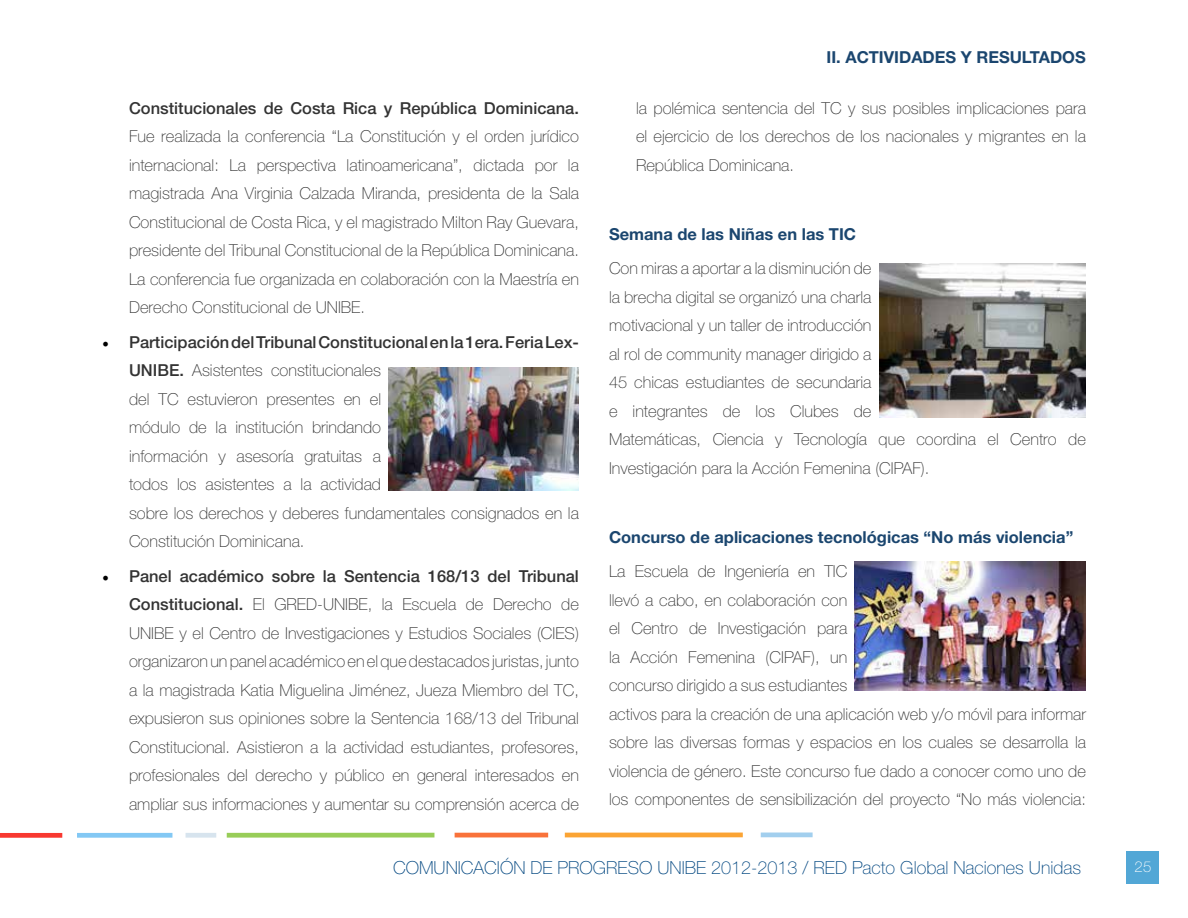
<style>
.page{position:relative;width:1188px;height:918px;background:#fff}
.page>*{position:absolute;margin:0;border:0;box-sizing:border-box;transform-origin:0 0}
.t1{font:100 18px "Helvetica Neue LT Std";color:#004680}
.t2{font:100 16.5px/28.5px "Helvetica Neue LT Std";color:#333;text-align:justify}
.t3{font:700 16.5px "Helvetica Neue LT Std";color:#1b466f}
.t4{font:500 16.5px "Helvetica Neue LT Std";color:#333}
.t5{font:100 15px "Helvetica Neue LT Std";color:#fff}
.s1{font-family:"Minion Pro";font-weight:400;font-size:18px;color:#000}
.s2{font-weight:500}
</style>
<div class="page">
<hr style="left:565px;top:833px;width:178px;height:4px;background:#fba434">
<hr style="left:761px;top:833px;width:52px;height:4px;background:#a2cfee">
<div style="left:77px;top:833px;width:95px;height:5px;background:#83c8f4"></div>
<hr style="left:455px;top:833px;width:93px;height:4px;background:#f9723a">
<div style="left:0;top:833px;width:62px;height:5px;background:#f83830"></div>
<div style="left:227px;top:833px;width:207px;height:5px;background:#98cd58"></div>
<div style="left:186px;top:833px;width:30px;height:5px;background:#d7e4ee"></div>
<div style="left:1126px;top:851px;width:34px;height:33px;background:#52a7d6"></div>
<img style="left:389px;top:368px;width:190px;height:122px">
<img style="left:879px;top:263px;width:207px;height:155px">
<img style="left:855px;top:562px;width:231px;height:129px">
<p class="t4" style="left:129px;top:98px;width:451px">Constitucionales de Costa Rica y República Dominicana.</p>
<p class="t2" style="left:129px;top:122px;width:452px">Fue realizada la conferencia “La Constitución y el orden jurídico internacional: La perspectiva latinoamericana”, dictada por la magistrada Ana Virginia Calzada Miranda, presidenta de la Sala Constitucional de Costa Rica, y el magistrado Milton Ray Guevara, presidente del Tribunal Constitucional de la República Dominicana.<br>La conferencia fue organizada en colaboración con la Maestría en Derecho Constitucional de UN IBE .</p>
<p class="t2" style="left:129px;top:328px;width:452px;text-align:left;text-indent:-27px"><span class="s1">•</span> <span class="s2">Participación del Tribunal Constitucional en la 1era. Feria Lex-UNIBE.</span> Asistentes constitucionales<br>del TC estuvieron presentes en el<br>módulo de la institución brindando<br>información y asesoría gratuitas a<br>todos los asistentes a la actividad<br>sobre los derechos y deberes fundamentales consignados en la Constitución Dominicana.</p>
<p class="t2" style="left:129px;top:562px;width:452px;text-indent:-27px"><span class="s1">•</span> <span class="s2">Panel académico sobre la Sentencia 168/13 del Tribunal Constitucional.</span> El GRED-UN IBE, la Escuela de Derecho de UN IBE y el Centro de Investigaciones y Estudios Sociales (CIES) organizaron un panel académico en el que destacados juristas, junto a la magistrada Katia Miguelina Jiménez, Jueza Miembro del TC , expusieron sus opiniones sobre la Sentencia 168/13 del Tribunal Constitucional. Asistieron a la actividad estudiantes, profesores, profesionales del derecho y público en general interesados en ampliar sus informaciones y aumentar su comprensión acerca de</p>
<p class="t3" style="left:826px;top:47px;width:261px">II. ACTIVIDADES Y RESULTADOS</p>
<p class="t2" style="left:636px;top:94px;width:451px">la polémica sentencia del TC y sus posibles implicaciones para el ejercicio de los derechos de los nacionales y migrantes en la República Dominicana.</p>
<p class="t3" style="left:609px;top:224px;width:249px">Semana de las Niñas en las TIC</p>
<p class="t2" style="left:609px;top:254px;width:478px;text-align:left">Con miras a aportar a la disminución de<br>la brecha digital se organizó una charla<br>motivacional y un taller de introducción<br>al rol de community manager dirigido a<br>45 chicas estudiantes de secundaria<br>e integrantes de los Clubes de<br>Matemáticas, Ciencia y Tecnología que coordina el Centro de Investigación para la Acción Femenina (CIPAF).</p>
<p class="t3" style="left:609px;top:527px;width:466px">Concurso de aplicaciones tecnológicas “No más violencia”</p>
<p class="t2" style="left:609px;top:557px;width:479px;text-align:left">La Escuela de Ingeniería en TIC<br>llevó a cabo, en colaboración con<br>el Centro de Investigación para<br>la Acción Femenina (CIPAF), un<br>concurso dirigido a sus estudiantes<br>activos para la creación de una aplicación web y/o móvil para informar sobre las diversas formas y espacios en los cuales se desarrolla la violencia de género. Este concurso fue dado a conocer como uno de los componentes de sensibilización del proyecto “No más violencia:</p>
<p class="t1" style="left:393px;top:857px;width:690px">COMUNICACIÓN DE PROGRESO UNIBE 2012-2013 / RED Pacto Global Naciones Unidas</p>
<p class="t5" style="left:1135px;top:858px;width:18px">25</p>
</div>
